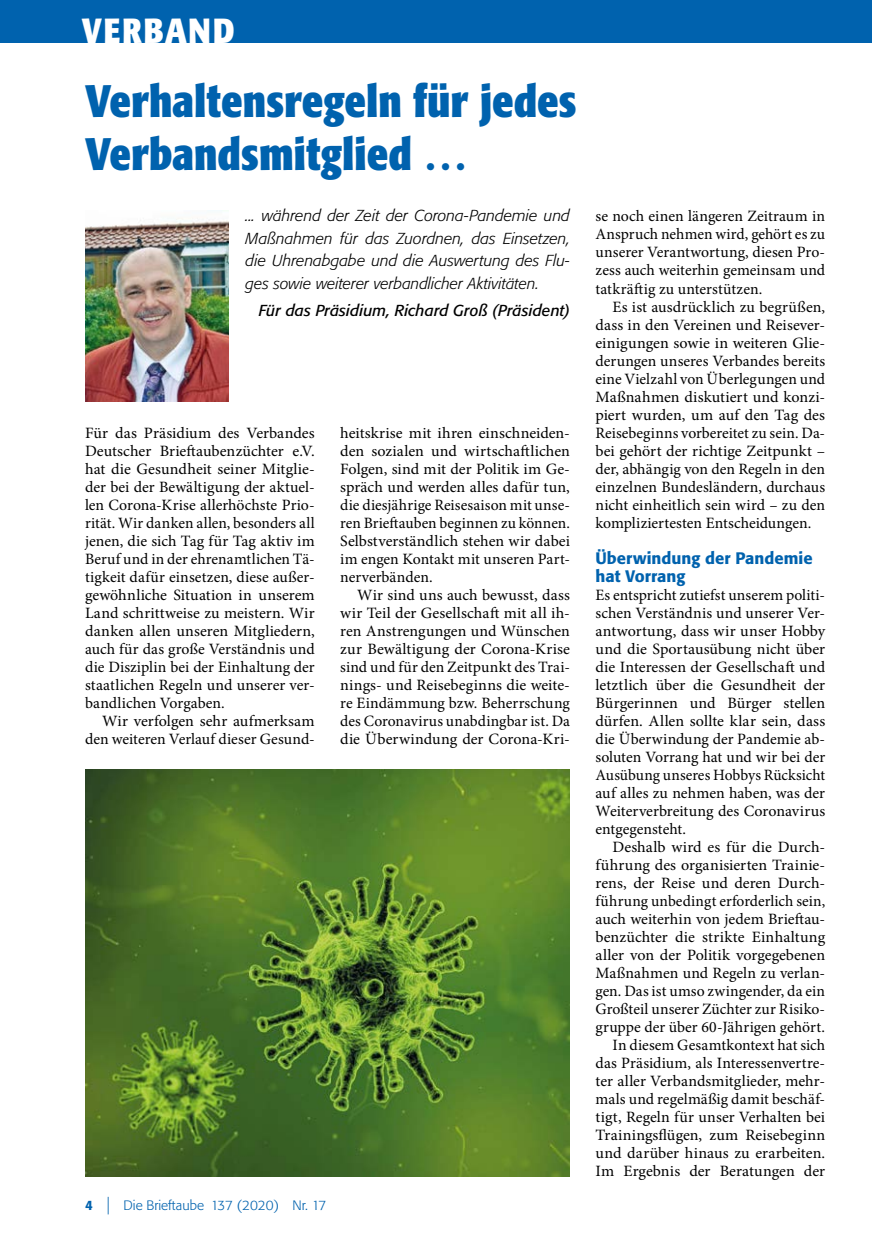
<style>
.page{position:relative;width:872px;height:1234px;background:#fff}
.page>*{position:absolute;margin:0;border:0;box-sizing:border-box;transform-origin:0 0}
.Headline{font:700 45px/52.5px "Formata Condensed BQ";color:#0062ae}
.t1{font:700 34.5px "Formata Condensed BQ";letter-spacing:.055em;color:#fff}
.Cross{font:500 16.5px/18px "Formata BQ";color:#0062ae}
.Text_Indent{font:15.75px/18px "Minion Pro";color:#000;text-align:justify}
.Text{font:15.75px/18px "Minion Pro";color:#000;text-align:justify}
.Leader{font:italic 300 15.75px/22.5px "Formata BQ";color:#000;text-align:justify}
.Author{font:italic 15.75px "Formata BQ";color:#000}
.t2{font:300 13.5px "Formata BQ";color:#0062ae}
.s1{font-weight:500}
.s2{font-size:17.55px}
</style>
<div class="page">
<div style="left:0;top:0;width:872px;height:43px;background:#0062ae"></div>
<hr style="left:251px;top:0;width:188px;height:1px;background:#ededed">
<hr style="left:439px;top:0;width:187px;height:1px;background:#ededed">
<hr style="left:626px;top:0;width:188px;height:1px;background:#ededed">
<img style="left:85px;top:210px;width:144px;height:191px">
<img style="left:85px;top:769px;width:485px;height:406px">
<h2 class="t1" style="left:82px;top:9px;width:155px">Verband</h2>
<p class="Headline" style="left:85px;top:75px;width:493px">Verhaltensregeln für jedes<br>Verbandsmitglied …</p>
<p class="Leader" style="left:246px;top:205px;width:326px">... während der Zeit der Corona-Pandemie und Maßnahmen für das Zuordnen, das Einsetzen, die Uhrenabgabe und die Auswertung des Flu&shy;ges sowie weiterer verbandlicher Aktivitäten.</p>
<p class="Author" style="left:259px;top:301px;width:313px">Für das Präsidium, Richard Groß (Präsident)</p>
<p class="Text" style="left:85px;top:423px;width:231px">Für das Präsidium des Verbandes Deutscher Brieftaubenzüchter e.V. hat die Gesundheit seiner Mitglie&shy;der bei der Bewältigung der aktuel&shy;len Corona-Krise allerhöchste Prio&shy;rität. Wir danken allen, besonders all jenen, die sich Tag für Tag aktiv im Beruf und in der ehrenamtlichen Tä&shy;tigkeit dafür einsetzen, diese außer&shy;gewöhnliche Situation in unserem Land schrittweise zu meistern. Wir danken allen unseren Mitgliedern, auch für das große Verständnis und die Disziplin bei der Einhaltung der staatlichen Regeln und unserer ver&shy;bandlichen Vorgaben.</p>
<p class="Text_Indent" style="left:85px;top:711px;width:231px;text-align:right">Wir verfolgen sehr aufmerksam den weiteren Verlauf dieser Gesund-</p>
<p class="Text_Indent" style="left:340px;top:423px;width:231px">heitskrise mit ihren einschneiden&shy;den sozialen und wirtschaftlichen Folgen, sind mit der Politik im Ge&shy;spräch und werden alles dafür tun, die diesjährige Reisesaison mit unse&shy;ren Brieftauben beginnen zu können.<br>Selbstverständlich stehen wir dabei im engen Kontakt mit unseren Part&shy;nerverbänden.</p>
<p class="Text_Indent" style="left:340px;top:585px;width:231px;text-indent:17px">Wir sind uns auch bewusst, dass wir Teil der Gesellschaft mit all ih&shy;ren Anstrengungen und Wünschen zur Bewältigung der Corona-Krise sind und für den Zeitpunkt des Trai&shy;nings- und Reisebeginns die weite&shy;re Eindämmung bzw. Beherrschung des Coronavirus unabdingbar ist. Da die Überwindung der Corona-Kri-</p>
<p class="t2" style="left:85px;top:1196px;width:243px"><span class="s1">4</span> <span class="s2">|</span> Die Brieftaube 137 (2020) Nr. 17</p>
<p class="Text_Indent" style="left:595px;top:207px;width:231px">se noch einen längeren Zeitraum in Anspruch nehmen wird, gehört es zu unserer Verantwortung, diesen Pro&shy;zess auch weiterhin gemeinsam und tatkräftig zu unterstützen.</p>
<p class="Text_Indent" style="left:595px;top:297px;width:231px;text-indent:17px">Es ist ausdrücklich zu begrüßen, dass in den Vereinen und Reisever&shy;einigungen sowie in weiteren Glie&shy;derungen unseres Verbandes bereits eine Vielzahl von Überlegungen und Maßnahmen diskutiert und konzi&shy;piert wurden, um auf den Tag des Reisebeginns vorbereitet zu sein. Da&shy;bei gehört der richtige Zeitpunkt – der, abhängig von den Regeln in den einzelnen Bundesländern, durchaus nicht einheitlich sein wird – zu den kompliziertesten Entscheidungen.</p>
<p class="Cross" style="left:595px;top:548px;width:219px">Überwindung der Pandemie hat Vorrang</p>
<p class="Text" style="left:595px;top:585px;width:231px">Es entspricht zutiefst unserem politi&shy;schen Verständnis und unserer Ver&shy;antwortung, dass wir unser Hobby und die Sportausübung nicht über die Interessen der Gesellschaft und letztlich über die Gesundheit der Bürgerinnen und Bürger stellen dürfen. Allen sollte klar sein, dass die Überwindung der Pandemie ab&shy;soluten Vorrang hat und wir bei der Ausübung unseres Hobbys Rücksicht auf alles zu nehmen haben, was der Weiterverbreitung des Coronavirus entgegensteht.</p>
<p class="Text_Indent" style="left:595px;top:837px;width:231px;text-indent:17px">Deshalb wird es für die Durch&shy;führung des organisierten Trainie&shy;rens, der Reise und deren Durch&shy;führung unbedingt erforderlich sein, auch weiterhin von jedem Brieftau&shy;benzüchter die strikte Einhaltung aller von der Politik vorgegebenen Maßnahmen und Regeln zu verlan&shy;gen. Das ist umso zwingender, da ein Großteil unserer Züchter zur Risiko&shy;gruppe der über 60-Jährigen gehört.</p>
<p class="Text_Indent" style="left:595px;top:1035px;width:231px;text-indent:17px">In diesem Gesamtkontext hat sich das Präsidium, als Interessenvertre&shy;ter aller Verbandsmitglieder, mehr&shy;mals und regelmäßig damit beschäf&shy;tigt, Regeln für unser Verhalten bei Trainingsflügen, zum Reisebeginn und darüber hinaus zu erarbeiten.<br>Im Ergebnis der Beratungen der</p>
</div>
